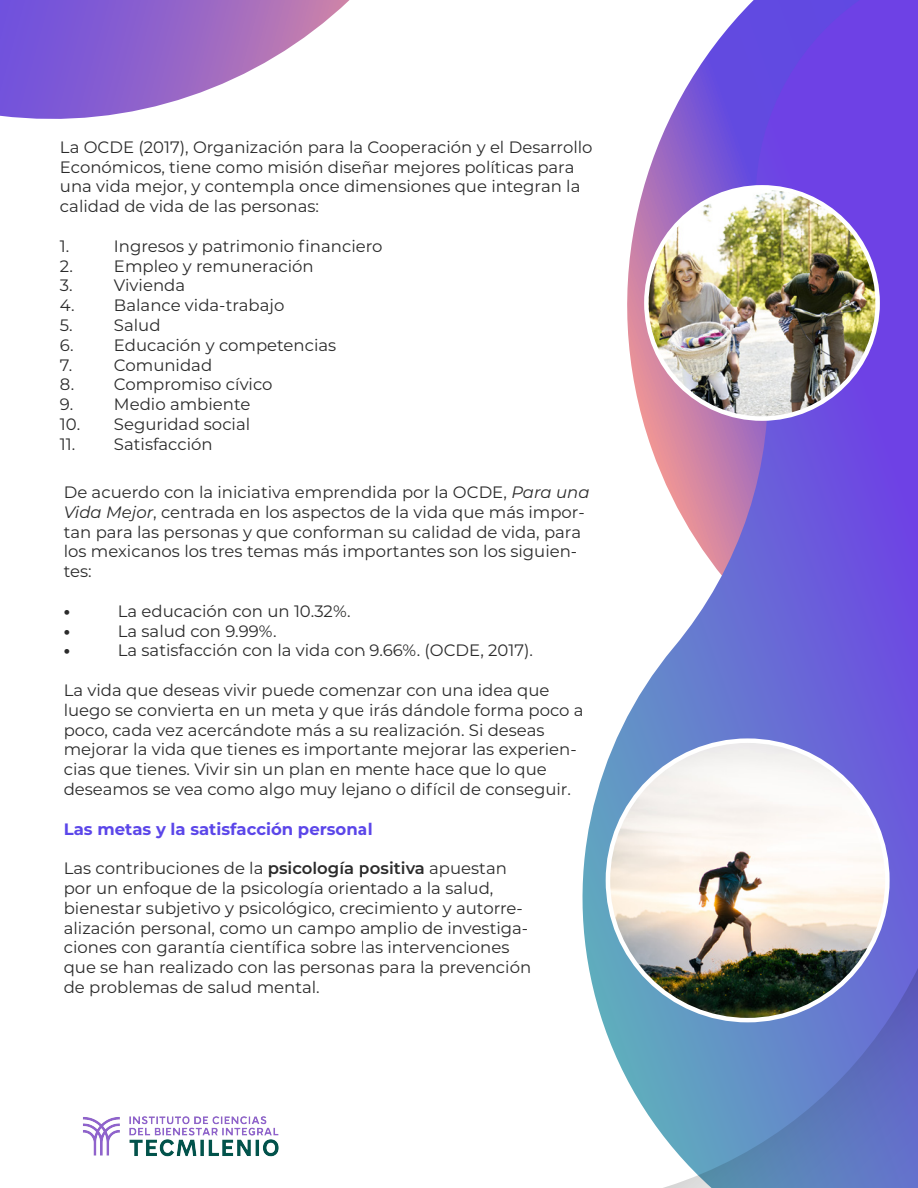
<style>
.page{position:relative;width:918px;height:1188px;background:#fff}
.page>*{position:absolute;margin:0;border:0;box-sizing:border-box;transform-origin:0 0}
.t1{font:16.5px/19.8px "Montserrat";color:#2b2b2b}
.t2{font:700 16.5px "Montserrat";color:#5b46e9}
.t3{font:800 16.5px "Montserrat";color:#2b2b2b}
.s1{font-style:italic}
.s2{font-weight:600}
</style>
<div class="page">
<svg style="left:627px;top:0;width:291px;height:652px"></svg>
<svg style="left:582px;top:652px;width:336px;height:536px"></svg>
<svg style="left:0;top:0;width:350px;height:119px"></svg>
<img style="left:608px;top:741px;width:279px;height:279px;border-radius:134px">
<img style="left:646px;top:187px;width:232px;height:231px;border-radius:113px">
<img style="left:83px;top:1116px;width:196px;height:41px">
<p class="t1" style="left:60px;top:137px;width:534px">La OCDE (2017), Organización para la Cooperación y el Desarrollo Económicos, tiene como misión diseñar mejores políticas para una vida mejor, y contempla once dimensiones que integran la calidad de vida de las personas:</p>
<p class="t1" style="left:60px;top:236px;width:11px">1.</p>
<p class="t1" style="left:114px;top:236px;width:270px">Ingresos y patrimonio financiero</p>
<p class="t1" style="left:60px;top:255px;width:15px">2.</p>
<p class="t1" style="left:114px;top:255px;width:201px">Empleo y remuneración</p>
<p class="t1" style="left:60px;top:275px;width:14px">3.</p>
<p class="t1" style="left:114px;top:275px;width:73px">Vivienda</p>
<p class="t1" style="left:60px;top:295px;width:226px">4. Balance vida-trabajo<br>5.</p>
<p class="t1" style="left:114px;top:315px;width:48px">Salud</p>
<p class="t1" style="left:60px;top:335px;width:15px">6.</p>
<p class="t1" style="left:114px;top:335px;width:224px">Educación y competencias</p>
<p class="t1" style="left:60px;top:354px;width:14px">7.</p>
<p class="t1" style="left:114px;top:354px;width:100px">Comunidad</p>
<p class="t1" style="left:60px;top:374px;width:16px">8.</p>
<p class="t1" style="left:114px;top:374px;width:160px">Compromiso cívico</p>
<p class="t1" style="left:60px;top:394px;width:15px">9.</p>
<p class="t1" style="left:114px;top:394px;width:138px">Medio ambiente</p>
<p class="t1" style="left:60px;top:414px;width:192px">10. Seguridad social</p>
<p class="t1" style="left:60px;top:434px;width:154px">11. Satisfacción</p>
<p class="t1" style="left:64px;top:482px;width:527px">De acuerdo con la iniciativa emprendida por la OCDE, <span class="s1">Para una Vida Mejor</span>, centrada en los aspectos de la vida que más impor&shy;tan para las personas y que conforman su calidad de vida, para los mexicanos los tres temas más importantes son los siguien&shy;tes:</p>
<p class="t3" style="left:64px;top:599px;width:8px">•</p>
<p class="t1" style="left:118px;top:601px;width:235px">La educación con un 10.32%.</p>
<p class="t3" style="left:64px;top:619px;width:8px">•</p>
<p class="t1" style="left:118px;top:620px;width:160px">La salud con 9.99%.</p>
<p class="t3" style="left:64px;top:639px;width:8px">•</p>
<p class="t1" style="left:118px;top:640px;width:417px">La satisfacción con la vida con 9.66%. (OCDE, 2017).</p>
<p class="t1" style="left:64px;top:680px;width:521px">La vida que deseas vivir puede comenzar con una idea que luego se convierta en un meta y que irás dándole forma poco a poco, cada vez acercándote más a su realización. Si deseas mejorar la vida que tienes es importante mejorar las experien&shy;cias que tienes. Vivir sin un plan en mente hace que lo que deseamos se vea como algo muy lejano o difícil de conseguir.</p>
<p class="t2" style="left:64px;top:817px;width:311px">Las metas y la satisfacción personal</p>
<p class="t1" style="left:64px;top:858px;width:469px">Las contribuciones de la <span class="s2">psicología positiva</span> apuestan por un enfoque de la psicología orientado a la salud, bienestar subjetivo y psicológico, crecimiento y autorre&shy;alización personal, como un campo amplio de investiga&shy;ciones con garantía científica sobre las intervenciones que se han realizado con las personas para la prevención de problemas de salud mental.</p>
</div>
